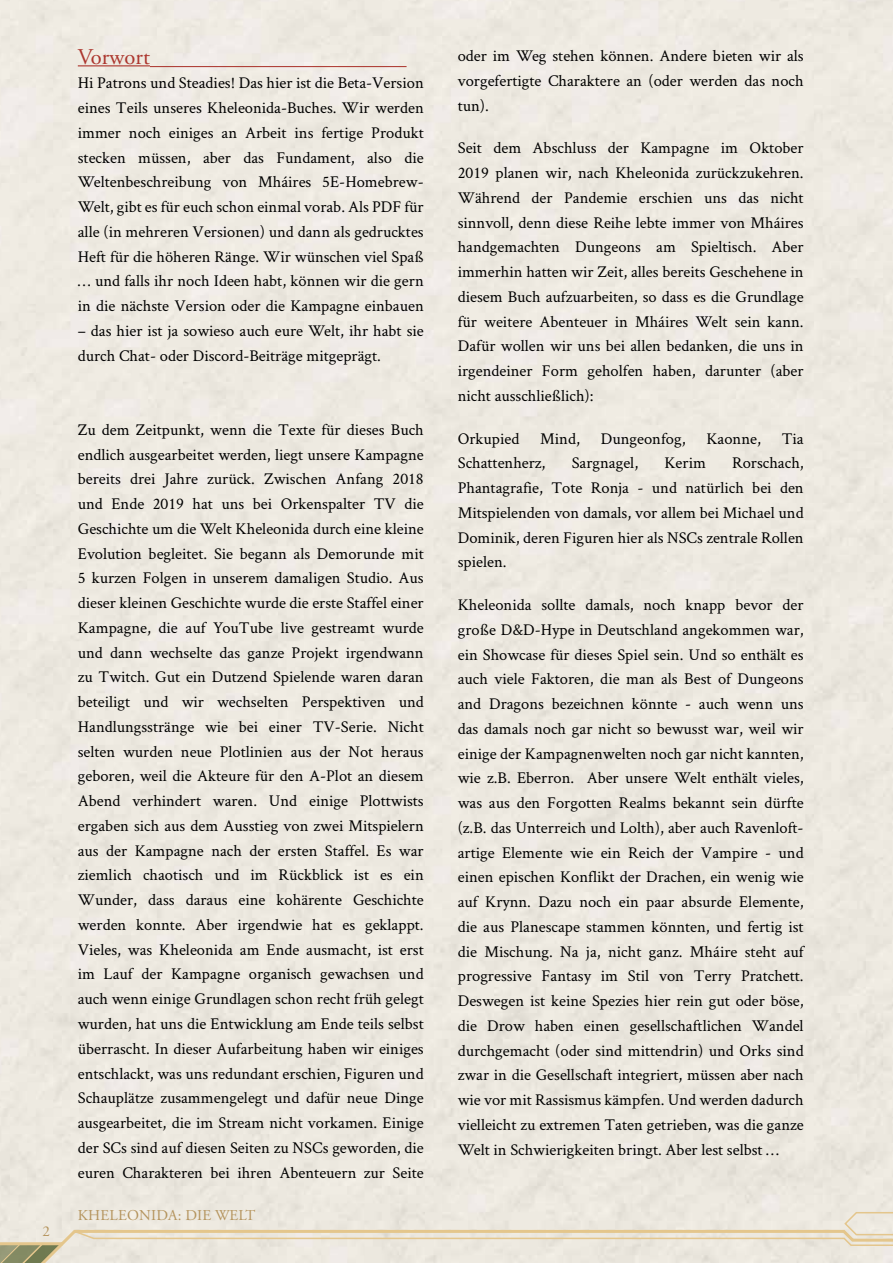
<style>
.page{position:relative;width:893px;height:1263px;background:#fff}
.page>*{position:absolute;margin:0;border:0;box-sizing:border-box;transform-origin:0 0}
.t1{font:22.5px "Adobe Garamond Pro";color:#ac362e}
.t2{font:16.5px/24.8px "Crimson Text";color:#000;text-align:justify}
.t3{font:15px "Adobe Garamond Pro";letter-spacing:.015em;color:#b4935c}
</style>
<div class="page">
<svg style="left:0;top:1211px;width:893px;height:52px;background:#e9e3d5"></svg>
<hr style="left:78px;top:65px;width:72px;height:1px;background:#ac362e">
<hr style="left:150px;top:66px;width:257px;height:1px;background:#ac362e">
<p class="t3" style="left:43px;top:1222px;width:9px">2</p>
<h1 class="t1" style="left:78px;top:43px;width:74px">Vorwort</h1>
<p class="t2" style="left:78px;top:70px;width:347px">Hi Patrons und Steadies! Das hier ist die Beta-Version eines Teils unseres Kheleonida-Buches. Wir werden immer noch einiges an Arbeit ins fertige Produkt stecken müssen, aber das Fundament, also die Weltenbeschreibung von Mháires 5E-Homebrew-Welt, gibt es für euch schon einmal vorab. Als PDF für alle (in mehreren Versionen) und dann als gedrucktes Heft für die höheren Ränge. Wir wünschen viel Spaß … und falls ihr noch Ideen habt, können wir die gern in die nächste Version oder die Kampagne einbauen</p>
<p class="t2" style="left:78px;top:318px;width:347px">– das hier ist ja sowieso auch eure Welt, ihr habt sie durch Chat- oder Discord-Beiträge mitgeprägt.</p>
<p class="t2" style="left:78px;top:417px;width:347px">Zu dem Zeitpunkt, wenn die Texte für dieses Buch endlich ausgearbeitet werden, liegt unsere Kampagne bereits drei Jahre zurück. Zwischen Anfang 2018 und Ende 2019 hat uns bei Orkenspalter TV die Geschichte um die Welt Kheleonida durch eine kleine Evolution begleitet. Sie begann als Demorunde mit 5 kurzen Folgen in unserem damaligen Studio. Aus dieser kleinen Geschichte wurde die erste Staffel einer Kampagne, die auf YouTube live gestreamt wurde und dann wechselte das ganze Projekt irgendwann zu Twitch. Gut ein Dutzend Spielende waren daran beteiligt und wir wechselten Perspektiven und Handlungsstränge wie bei einer TV-Serie. Nicht selten wurden neue Plotlinien aus der Not heraus geboren, weil die Akteure für den A-Plot an diesem Abend verhindert waren. Und einige Plottwists ergaben sich aus dem Ausstieg von zwei Mitspielern aus der Kampagne nach der ersten Staffel. Es war ziemlich chaotisch und im Rückblick ist es ein Wunder, dass daraus eine kohärente Geschichte werden konnte. Aber irgendwie hat es geklappt.<br>Vieles, was Kheleonida am Ende ausmacht, ist erst im Lauf der Kampagne organisch gewachsen und auch wenn einige Grundlagen schon recht früh gelegt wurden, hat uns die Entwicklung am Ende teils selbst überrascht. In dieser Aufarbeitung haben wir einiges entschlackt, was uns redundant erschien, Figuren und Schauplätze zusammengelegt und dafür neue Dinge ausgearbeitet, die im Stream nicht vorkamen. Einige der SCs sind auf diesen Seiten zu NSCs geworden, die euren Charakteren bei ihren Abenteuern zur Seite</p>
<p class="t3" style="left:78px;top:1206px;width:179px">KHELEONIDA: DIE WELT</p>
<p class="t2" style="left:458px;top:43px;width:347px">oder im Weg stehen können. Andere bieten wir als vorgefertigte Charaktere an (oder werden das noch tun).</p>
<p class="t2" style="left:458px;top:135px;width:347px">Seit dem Abschluss der Kampagne im Oktober 2019 planen wir, nach Kheleonida zurückzukehren.<br>Während der Pandemie erschien uns das nicht sinnvoll, denn diese Reihe lebte immer von Mháires handgemachten Dungeons am Spieltisch. Aber immerhin hatten wir Zeit, alles bereits Geschehene in diesem Buch aufzuarbeiten, so dass es die Grundlage für weitere Abenteuer in Mháires Welt sein kann.<br>Dafür wollen wir uns bei allen bedanken, die uns in irgendeiner Form geholfen haben, darunter (aber nicht ausschließlich):</p>
<p class="t2" style="left:458px;top:425px;width:63px">Orkupied</p>
<p class="t2" style="left:540px;top:425px;width:41px">Mind,</p>
<p class="t2" style="left:601px;top:425px;width:86px">Dungeonfog,</p>
<p class="t2" style="left:706px;top:425px;width:56px">Kaonne,</p>
<p class="t2" style="left:782px;top:425px;width:23px">Tia</p>
<p class="t2" style="left:458px;top:450px;width:89px">Schattenherz,</p>
<p class="t2" style="left:572px;top:450px;width:68px">Sargnagel,</p>
<p class="t2" style="left:664px;top:450px;width:43px">Kerim</p>
<p class="t2" style="left:458px;top:450px;width:347px;text-indent:274px">Rorschach, Phantagrafie, Tote Ronja - und natürlich bei den Mitspielenden von damals, vor allem bei Michael und Dominik, deren Figuren hier als NSCs zentrale Rollen spielen.</p>
<p class="t2" style="left:458px;top:592px;width:347px">Kheleonida sollte damals, noch knapp bevor der große D&amp;D-Hype in Deutschland angekommen war, ein Showcase für dieses Spiel sein. Und so enthält es auch viele Faktoren, die man als Best of Dungeons and Dragons bezeichnen könnte - auch wenn uns das damals noch gar nicht so bewusst war, weil wir einige der Kampagnenwelten noch gar nicht kannten, wie z.B. Eberron. Aber unsere Welt enthält vieles, was aus den Forgotten Realms bekannt sein dürfte (z.B. das Unterreich und Lolth), aber auch Ravenloft&shy;artige Elemente wie ein Reich der Vampire - und einen epischen Konflikt der Drachen, ein wenig wie auf Krynn. Dazu noch ein paar absurde Elemente, die aus Planescape stammen könnten, und fertig ist die Mischung. Na ja, nicht ganz. Mháire steht auf progressive Fantasy im Stil von Terry Pratchett.<br>Deswegen ist keine Spezies hier rein gut oder böse, die Drow haben einen gesellschaftlichen Wandel durchgemacht (oder sind mittendrin) und Orks sind zwar in die Gesellschaft integriert, müssen aber nach wie vor mit Rassismus kämpfen. Und werden dadurch vielleicht zu extremen Taten getrieben, was die ganze Welt in Schwierigkeiten bringt. Aber lest selbst …</p>
</div>
